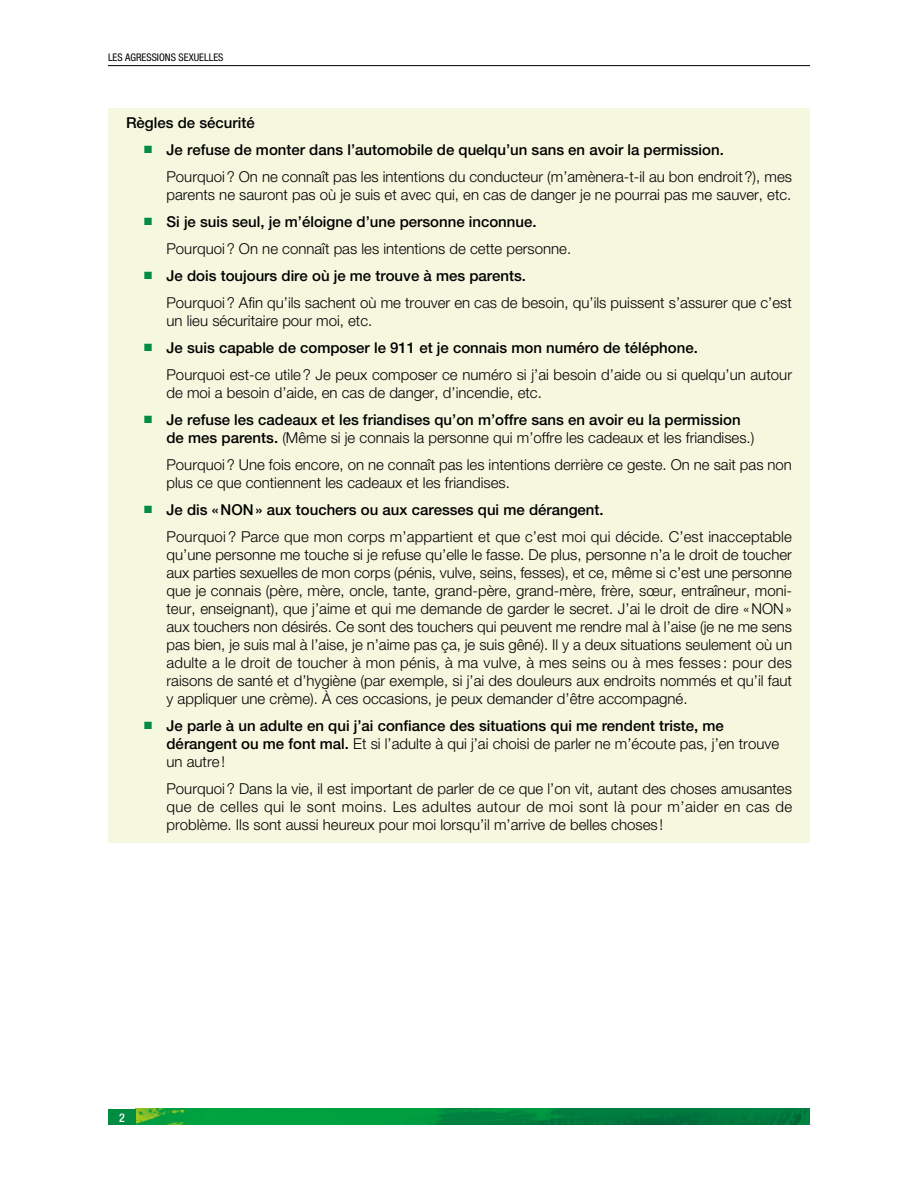
<style>
.page{position:relative;width:918px;height:1188px;background:#fff}
.page>*{position:absolute;margin:0;border:0;box-sizing:border-box;transform-origin:0 0}
.P_Texte_courant{font:300 15px/18px "Helvetica Neue LT Std";color:#000}
.P_niv1___premier{font:500 15px/18px "Helvetica Neue LT Std";color:#000}
.P_Texte_courant-2{font:500 15px "Helvetica Neue LT Std";color:#000}
.t1{font:500 condensed 12px "Helvetica Neue LT Std";color:#fff}
.t2{font:condensed 10.5px "Helvetica Neue LT Std";color:#000}
.s1{color:#008c41}
.s2{font-weight:300}
</style>
<div class="page">
<hr style="left:108px;top:65px;width:702px;height:1px;background:#000">
<img style="left:136px;top:1109px;width:674px;height:15px">
<div style="left:108px;top:1109px;width:28px;height:15px;background:#008c41"></div>
<div style="left:108px;top:108px;width:702px;height:734px;background:#f6f7df"></div>
<p class="t2" style="left:108px;top:52px;width:117px">LES AGRESSIONS SEXUELLES</p>
<p class="P_Texte_courant-2" style="left:126px;top:113px;width:130px">Règles de sécurité</p>
<p class="P_niv1___premier" style="left:144px;top:140px;width:581px"><span class="s1">■</span> Je refuse de monter dans l’automobile de quelqu’un sans en avoir la permission.</p>
<p class="P_Texte_courant" style="left:166px;top:167px;width:627px">Pourquoi? On ne connaît pas les intentions du conducteur (m’amènera-t-il au bon endroit?), mes parents ne sauront pas où je suis et avec qui, en cas de danger je ne pourrai pas me sauver, etc.</p>
<p class="P_niv1___premier" style="left:144px;top:212px;width:394px"><span class="s1">■</span> Si je suis seul, je m’éloigne d’une personne inconnue.</p>
<p class="P_Texte_courant" style="left:166px;top:239px;width:406px">Pourquoi? On ne connaît pas les intentions de cette personne.</p>
<p class="P_niv1___premier" style="left:144px;top:266px;width:384px"><span class="s1">■</span> Je dois toujours dire où je me trouve à mes parents.</p>
<p class="P_Texte_courant" style="left:166px;top:293px;width:627px">Pourquoi? Afin qu’ils sachent où me trouver en cas de besoin, qu’ils puissent s’assurer que c’est un lieu sécuritaire pour moi, etc.</p>
<p class="P_niv1___premier" style="left:144px;top:338px;width:555px"><span class="s1">■</span> Je suis capable de composer le 911 et je connais mon numéro de téléphone.</p>
<p class="P_Texte_courant" style="left:166px;top:365px;width:627px">Pourquoi est-ce utile? Je peux composer ce numéro si j’ai besoin d’aide ou si quelqu’un autour de moi a besoin d’aide, en cas de danger, d’incendie, etc.</p>
<p class="P_niv1___premier" style="left:166px;top:410px;width:589px;text-indent:-22px"><span class="s1">■</span> Je refuse les cadeaux et les friandises qu’on m’offre sans en avoir eu la permission de mes parents. <span class="s2">(Même si je connais la personne qui m’offre les cadeaux et les friandises.)</span></p>
<p class="P_Texte_courant" style="left:166px;top:455px;width:627px">Pourquoi? Une fois encore, on ne connaît pas les intentions derrière ce geste. On ne sait pas non plus ce que contiennent les cadeaux et les friandises.</p>
<p class="P_niv1___premier" style="left:144px;top:500px;width:461px"><span class="s1">■</span> Je dis «NON» aux touchers ou aux caresses qui me dérangent.</p>
<p class="P_Texte_courant" style="left:166px;top:527px;width:627px;text-align:justify">Pourquoi ? Parce que mon corps m’appartient et que c’est moi qui décide. C’est inacceptable qu’une personne me touche si je refuse qu’elle le fasse. De plus, personne n’a le droit de toucher aux parties sexuelles de mon corps (pénis, vulve, seins, fesses), et ce, même si c’est une personne que je connais (père, mère, oncle, tante, grand-père, grand-mère, frère, sœur, entraîneur, moni&shy;teur, enseignant), que j’aime et qui me demande de garder le secret. J’ai le droit de dire «NON» aux touchers non désirés. Ce sont des touchers qui peuvent me rendre mal à l’aise (je ne me sens pas bien, je suis mal à l’aise, je n’aime pas ça, je suis gêné). Il y a deux situations seulement où un adulte a le droit de toucher à mon pénis, à ma vulve, à mes seins ou à mes fesses : pour des raisons de santé et d’hygiène (par exemple, si j’ai des douleurs aux endroits nommés et qu’il faut y appliquer une crème). À ces occasions, je peux demander d’être accompagné.</p>
<p class="P_niv1___premier" style="left:166px;top:716px;width:614px;text-indent:-22px"><span class="s1">■</span> Je parle à un adulte en qui j’ai confiance des situations qui me rendent triste, me dérangent ou me font mal. <span class="s2">Et si l’adulte à qui j’ai choisi de parler ne m’écoute pas, j’en trouve un autre!</span></p>
<p class="P_Texte_courant" style="left:166px;top:779px;width:627px;text-align:justify">Pourquoi? Dans la vie, il est important de parler de ce que l’on vit, autant des choses amusantes que de celles qui le sont moins. Les adultes autour de moi sont là pour m’aider en cas de problème. Ils sont aussi heureux pour moi lorsqu’il m’arrive de belles choses !</p>
<p class="t1" style="left:119px;top:1110px;width:7px">2</p>
</div>
